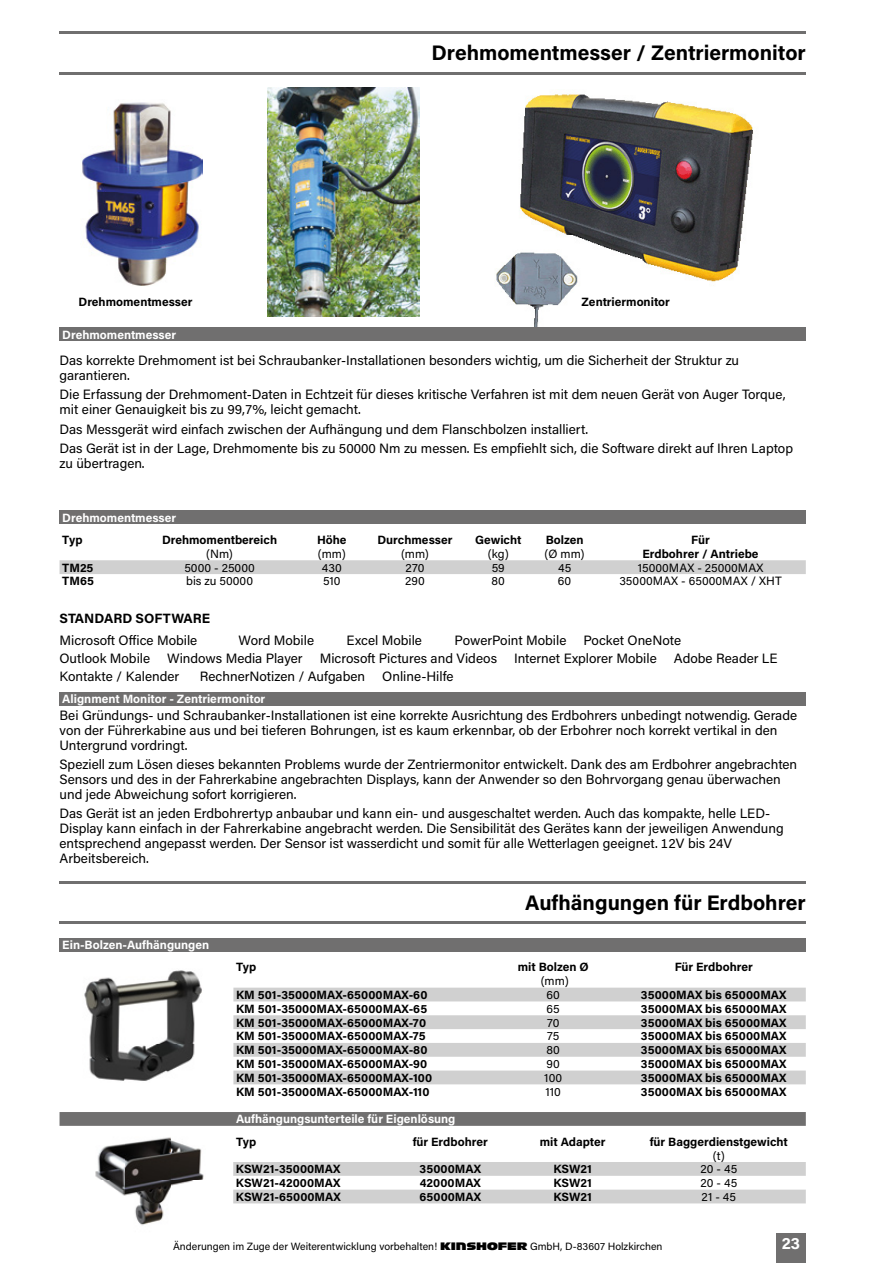
<style>
.page{position:relative;width:893px;height:1263px;background:#fff}
.page>*{position:absolute;margin:0;border:0;box-sizing:border-box;transform-origin:0 0}
.t1{font:700 21px "Acumin Pro";color:#000}
.t2{font:700 16.5px "Acumin Pro";color:#fff}
.t3{font:13.5px/15px "Acumin Pro";color:#000}
.t4{font:700 13.5px "Acumin Pro";letter-spacing:-.005em;color:#000}
.t5{font:700 12px "Acumin Pro";color:#000}
.t6{font:12px "Acumin Pro";letter-spacing:.005em;color:#000}
.t7{font:700 12px "Acumin Pro";color:#fff}
.t8{font:10.5px "Acumin Pro";color:#000}
.s1{font-family:"Antique Olive Kinshofer"}
</style>
<div class="page">
<div style="left:776px;top:1233px;width:30px;height:30px;background:#706f6f"></div>
<div style="left:60px;top:692px;width:746px;height:14px;background:#706f6f"></div>
<img style="left:496px;top:94px;width:257px;height:233px">
<div style="left:60px;top:938px;width:746px;height:13px;background:#706f6f"></div>
<svg style="left:233px;top:988px;width:573px;height:96px;fill:#d0d0d0"></svg>
<svg style="left:60px;top:1112px;width:746px;height:14px;background:#717070"></svg>
<svg style="left:233px;top:1162px;width:573px;height:41px"></svg>
<img style="left:84px;top:970px;width:118px;height:111px">
<img style="left:95px;top:1137px;width:109px;height:89px">
<div style="left:60px;top:327px;width:746px;height:14px;background:#706f6f"></div>
<hr style="left:60px;top:72px;width:746px;height:2px;background:#706f6f">
<hr style="left:60px;top:32px;width:746px;height:2px;background:#706f6f">
<hr style="left:60px;top:922px;width:746px;height:2px;background:#706f6f">
<hr style="left:60px;top:881px;width:746px;height:2px;background:#706f6f">
<div style="left:60px;top:510px;width:746px;height:14px;background:#706f6f"></div>
<svg style="left:60px;top:560px;width:746px;height:14px;background:#d0d0d0"></svg>
<img style="left:82px;top:102px;width:120px;height:184px">
<img style="left:267px;top:88px;width:153px;height:228px">
<h1 class="t1" style="left:432px;top:38px;width:376px">Drehmomentmesser / Zentriermonitor</h1>
<p class="t5" style="left:79px;top:294px;width:116px">Drehmomentmesser</p>
<p class="t5" style="left:582px;top:294px;width:90px">Zentriermonitor</p>
<p class="t7" style="left:62px;top:326px;width:116px">Drehmomentmesser</p>
<p class="t3" style="left:60px;top:352px;width:681px">Das korrekte Drehmoment ist bei Schraubanker-Installationen besonders wichtig, um die Sicherheit der Struktur zu garantieren.</p>
<p class="t3" style="left:60px;top:386px;width:728px">Die Erfassung der Drehmoment-Daten in Echtzeit für dieses kritische Verfahren ist mit dem neuen Gerät von Auger Torque, mit einer Genauigkeit bis zu 99,7%, leicht gemacht.</p>
<p class="t3" style="left:60px;top:419px;width:735px;line-height:19.2px">Das Messgerät wird einfach zwischen der Aufhängung und dem Flanschbolzen installiert.<br>Das Gerät ist in der Lage, Drehmomente bis zu 50000 Nm zu messen. Es empfiehlt sich, die Software direkt auf Ihren Laptop</p>
<p class="t3" style="left:60px;top:455px;width:87px">zu übertragen.</p>
<p class="t7" style="left:62px;top:509px;width:116px">Drehmomentmesser</p>
<p class="t5" style="left:62px;top:531px;width:22px">Typ</p>
<p class="t5" style="left:162px;top:531px;width:117px">Drehmomentbereich</p>
<p class="t5" style="left:317px;top:531px;width:31px">Höhe</p>
<p class="t5" style="left:378px;top:531px;width:76px">Durchmesser</p>
<p class="t5" style="left:475px;top:531px;width:48px">Gewicht</p>
<p class="t5" style="left:546px;top:531px;width:39px">Bolzen</p>
<p class="t5" style="left:691px;top:531px;width:20px">Für</p>
<p class="t6" style="left:206px;top:545px;width:28px">(Nm)</p>
<p class="t6" style="left:318px;top:545px;width:29px">(mm)</p>
<p class="t6" style="left:401px;top:545px;width:29px">(mm)</p>
<p class="t6" style="left:488px;top:545px;width:22px">(kg)</p>
<p class="t6" style="left:545px;top:545px;width:42px">(Ø mm)</p>
<p class="t5" style="left:642px;top:545px;width:118px">Erdbohrer / Antriebe</p>
<p class="t5" style="left:62px;top:559px;width:33px">TM25</p>
<p class="t6" style="left:184px;top:559px;width:72px">5000 - 25000</p>
<p class="t6" style="left:322px;top:559px;width:21px">430</p>
<p class="t6" style="left:406px;top:559px;width:20px">270</p>
<p class="t6" style="left:492px;top:559px;width:15px">59</p>
<p class="t6" style="left:558px;top:559px;width:15px">45</p>
<p class="t6" style="left:638px;top:559px;width:127px">15000MAX - 25000MAX</p>
<p class="t5" style="left:62px;top:573px;width:33px">TM65</p>
<p class="t6" style="left:186px;top:573px;width:68px">bis zu 50000</p>
<p class="t6" style="left:323px;top:573px;width:19px">510</p>
<p class="t6" style="left:405px;top:573px;width:21px">290</p>
<p class="t6" style="left:492px;top:573px;width:15px">80</p>
<p class="t6" style="left:558px;top:573px;width:15px">60</p>
<p class="t6" style="left:619px;top:573px;width:164px">35000MAX - 65000MAX / XHT</p>
<p class="t4" style="left:60px;top:608px;width:152px">STANDARD SOFTWARE</p>
<p class="t3" style="left:60px;top:632px;width:139px">Microsoft Office Mobile</p>
<p class="t3" style="left:239px;top:632px;width:77px">Word Mobile</p>
<p class="t3" style="left:347px;top:632px;width:77px">Excel Mobile</p>
<p class="t3" style="left:455px;top:632px;width:113px">PowerPoint Mobile</p>
<p class="t3" style="left:583px;top:632px;width:99px">Pocket OneNote</p>
<p class="t3" style="left:60px;top:650px;width:92px">Outlook Mobile</p>
<p class="t3" style="left:167px;top:650px;width:137px">Windows Media Player</p>
<p class="t3" style="left:320px;top:650px;width:179px">Microsoft Pictures and Videos</p>
<p class="t3" style="left:514px;top:650px;width:144px">Internet Explorer Mobile</p>
<p class="t3" style="left:674px;top:650px;width:105px">Adobe Reader LE</p>
<p class="t3" style="left:60px;top:668px;width:121px">Kontakte / Kalender</p>
<p class="t3" style="left:200px;top:668px;width:167px">RechnerNotizen / Aufgaben</p>
<p class="t3" style="left:382px;top:668px;width:73px">Online-Hilfe</p>
<p class="t7" style="left:62px;top:691px;width:205px">Alignment Monitor - Zentriermonitor</p>
<p class="t3" style="left:60px;top:707px;width:739px">Bei Gründungs- und Schraubanker-Installationen ist eine korrekte Ausrichtung des Erdbohrers unbedingt notwendig. Gerade von der Führerkabine aus und bei tieferen Bohrungen, ist es kaum erkennbar, ob der Erbohrer noch korrekt vertikal in den<br>Untergrund vordringt.</p>
<p class="t3" style="left:60px;top:756px;width:739px">Speziell zum Lösen dieses bekannten Problems wurde der Zentriermonitor entwickelt. Dank des am Erdbohrer angebrachten<br>Sensors und des in der Fahrerkabine angebrachten Displays, kann der Anwender so den Bohrvorgang genau überwachen und jede Abweichung sofort korrigieren.</p>
<p class="t3" style="left:60px;top:806px;width:726px">Das Gerät ist an jeden Erdbohrertyp anbaubar und kann ein- und ausgeschaltet werden. Auch das kompakte, helle LED-Display kann einfach in der Fahrerkabine angebracht werden. Die Sensibilität des Gerätes kann der jeweiligen Anwendung entsprechend angepasst werden. Der Sensor ist wasserdicht und somit für alle Wetterlagen geeignet. 12V bis 24V Arbeitsbereich.</p>
<p class="t7" style="left:62px;top:936px;width:149px">Ein-Bolzen-Aufhängungen</p>
<h1 class="t1" style="left:525px;top:888px;width:282px">Aufhängungen für Erdbohrer</h1>
<p class="t5" style="left:236px;top:959px;width:22px">Typ</p>
<p class="t5" style="left:518px;top:959px;width:72px">mit Bolzen Ø</p>
<p class="t5" style="left:675px;top:959px;width:80px">Für Erdbohrer</p>
<p class="t6" style="left:541px;top:973px;width:29px">(mm)</p>
<p class="t5" style="left:236px;top:986px;width:193px">KM 501-35000MAX-65000MAX-60</p>
<p class="t6" style="left:547px;top:986px;width:15px">60</p>
<p class="t5" style="left:641px;top:986px;width:147px">35000MAX bis 65000MAX</p>
<p class="t5" style="left:236px;top:1000px;width:193px">KM 501-35000MAX-65000MAX-65</p>
<p class="t6" style="left:547px;top:1000px;width:15px">65</p>
<p class="t5" style="left:641px;top:1000px;width:147px">35000MAX bis 65000MAX</p>
<p class="t5" style="left:236px;top:1014px;width:191px">KM 501-35000MAX-65000MAX-70</p>
<p class="t6" style="left:547px;top:1014px;width:14px">70</p>
<p class="t5" style="left:641px;top:1014px;width:147px">35000MAX bis 65000MAX</p>
<p class="t5" style="left:236px;top:1028px;width:191px">KM 501-35000MAX-65000MAX-75</p>
<p class="t6" style="left:547px;top:1028px;width:14px">75</p>
<p class="t5" style="left:641px;top:1028px;width:147px">35000MAX bis 65000MAX</p>
<p class="t5" style="left:236px;top:1042px;width:193px">KM 501-35000MAX-65000MAX-80</p>
<p class="t6" style="left:547px;top:1042px;width:15px">80</p>
<p class="t5" style="left:641px;top:1042px;width:147px">35000MAX bis 65000MAX</p>
<p class="t5" style="left:236px;top:1055px;width:193px">KM 501-35000MAX-65000MAX-90</p>
<p class="t6" style="left:547px;top:1055px;width:15px">90</p>
<p class="t5" style="left:641px;top:1055px;width:147px">35000MAX bis 65000MAX</p>
<p class="t5" style="left:236px;top:1069px;width:197px">KM 501-35000MAX-65000MAX-100</p>
<p class="t6" style="left:544px;top:1069px;width:19px">100</p>
<p class="t5" style="left:641px;top:1069px;width:147px">35000MAX bis 65000MAX</p>
<p class="t5" style="left:236px;top:1083px;width:195px">KM 501-35000MAX-65000MAX-110</p>
<p class="t6" style="left:546px;top:1083px;width:17px">110</p>
<p class="t5" style="left:641px;top:1083px;width:147px">35000MAX bis 65000MAX</p>
<p class="t7" style="left:236px;top:1111px;width:221px">Aufhängungsunterteile für Eigenlösung</p>
<p class="t5" style="left:236px;top:1133px;width:22px">Typ</p>
<p class="t5" style="left:413px;top:1133px;width:77px">für Erdbohrer</p>
<p class="t5" style="left:540px;top:1133px;width:67px">mit Adapter</p>
<p class="t5" style="left:650px;top:1133px;width:140px">für Baggerdienstgewicht</p>
<p class="t6" style="left:713px;top:1147px;width:14px">(t)</p>
<p class="t5" style="left:236px;top:1161px;width:106px">KSW21-35000MAX</p>
<p class="t5" style="left:420px;top:1161px;width:63px">35000MAX</p>
<p class="t5" style="left:553px;top:1161px;width:40px">KSW21</p>
<p class="t6" style="left:700px;top:1161px;width:38px">20 - 45</p>
<p class="t5" style="left:236px;top:1174px;width:106px">KSW21-42000MAX</p>
<p class="t5" style="left:420px;top:1174px;width:63px">42000MAX</p>
<p class="t5" style="left:553px;top:1174px;width:40px">KSW21</p>
<p class="t6" style="left:700px;top:1174px;width:38px">20 - 45</p>
<p class="t5" style="left:236px;top:1188px;width:106px">KSW21-65000MAX</p>
<p class="t5" style="left:419px;top:1188px;width:63px">65000MAX</p>
<p class="t5" style="left:553px;top:1188px;width:40px">KSW21</p>
<p class="t6" style="left:702px;top:1188px;width:36px">21 - 45</p>
<p class="t8" style="left:173px;top:1239px;width:491px">Änderungen im Zuge der Weiterentwicklung vorbehalten! <span class="s1">KINSHOFER</span> GmbH, D-83607 Holzkirchen</p>
<p class="t2" style="left:782px;top:1232px;width:20px">23</p>
</div>
